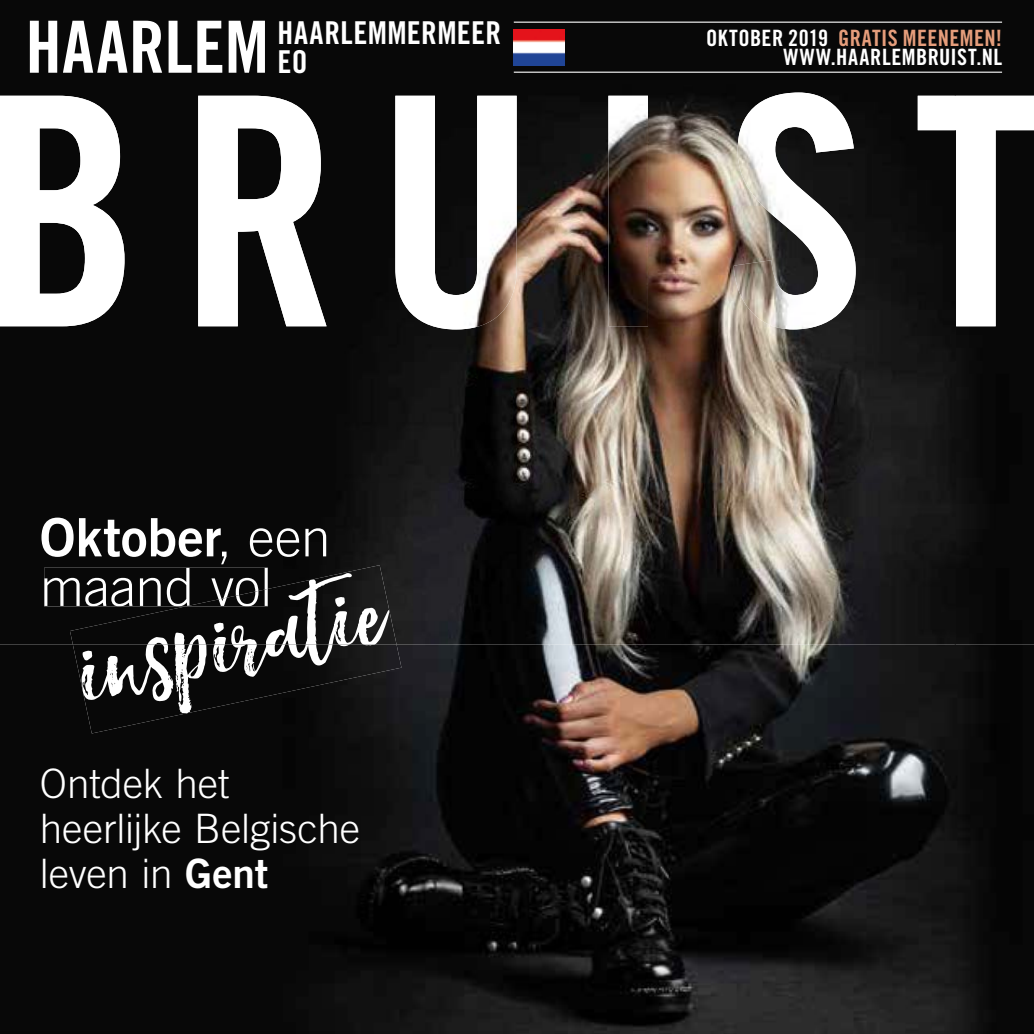
<style>
.page{position:relative;width:1034px;height:1034px;background:#fff}
.page>*{position:absolute;margin:0;border:0;box-sizing:border-box;transform-origin:0 0}
.t1{font:148.5px "Hello Sunshine";color:#fff}
.t2{font:72px "Trade Gothic LT Std Bd Cn 20";letter-spacing:.005em;color:#fff}
.t3{font:300 40.5px/45px "Trade Gothic LT Std";letter-spacing:-.005em;color:#fff}
.t4{font:31.5px/29px "Trade Gothic LT Std Bd Cn 20";letter-spacing:.01em;color:#fff}
.t5{font:22.5px "Trade Gothic LT Std Bd Cn 20";letter-spacing:.015em;color:#e59d7b}
.t6{font:22.5px "Trade Gothic LT Std Bd Cn 20";letter-spacing:.025em;color:#fff}
.s1{font-family:"Trade Gothic LT Std Bd 2";font-weight:400}
.s2{color:#fff}
</style>
<div class="page">
<img style="left:0;top:644px;width:1033px;height:389px">
<img style="left:73px;top:644px;width:328px;height:89px">
<img style="left:0;top:0;width:1033px;height:644px">
<img style="left:0;top:92px;width:1033px;height:237px">
<img style="left:41px;top:517px;width:180px;height:40px">
<img style="left:221px;top:528px;width:105px;height:36px">
<img style="left:44px;top:567px;width:26px;height:39px">
<img style="left:70px;top:565px;width:326px;height:79px">
<img style="left:185px;top:589px;width:83px;height:17px">
<hr style="left:513px;top:22px;width:488px;height:1px;background:#fff">
<hr style="left:513px;top:72px;width:488px;height:1px;background:#fff">
<img style="left:513px;top:29px;width:51px;height:36px">
<h2 class="t2" style="left:26px;top:3px;width:245px">HAARLEM</h2>
<p class="t4" style="left:277px;top:18px;width:225px">HAARLEMMERMEER<br>EO</p>
<h1 class="t1" style="left:59px;top:589px;width:313px;rotate:-12deg">inspiratie</h1>
<p class="t3" style="left:40px;top:760px;width:321px">Ontdek het heerlijke Belgische leven in <span class="s1">Gent</span></p>
<p class="t5" style="left:706px;top:24px;width:297px"><span class="s2">OKTOBER 2019</span> GRATIS MEENEMEN!</p>
<p class="t6" style="left:783px;top:43px;width:220px">WWW.HAARLEMBRUIST.NL</p>
</div>
